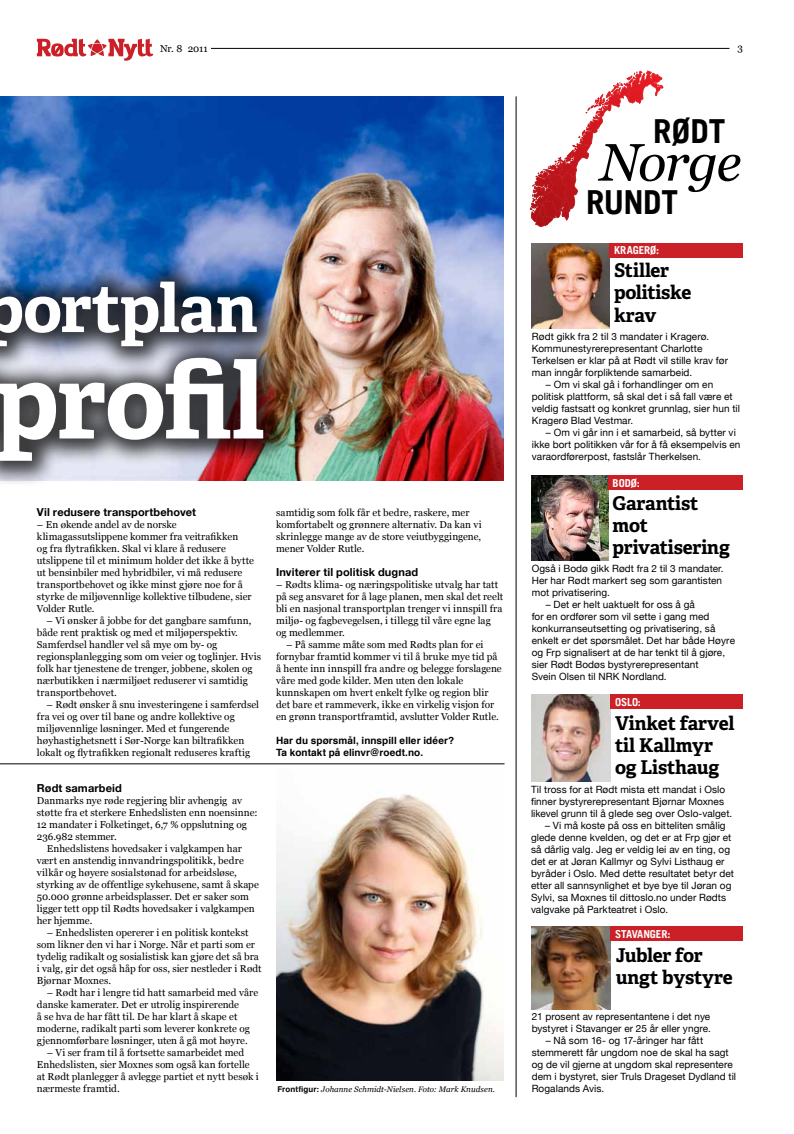
<style>
.page{position:relative;width:794px;height:1134px;background:#fff}
.page>*{position:absolute;margin:0;border:0;box-sizing:border-box;transform-origin:0 0}
.t1{font:700 105.2px "Adelle Basic";color:#fff}
.t2{font:700 66.8px "Adelle Basic";letter-spacing:-.02em;color:#fff}
.t3{font:italic 52.7px "Georgia";letter-spacing:-.03em;color:#000}
.t4{font:700 33.1px "Trade Gothic LT";letter-spacing:-.005em;color:#000}
.t5{font:700 19px/22.3px "Adelle Basic";letter-spacing:-.01em;color:#000}
.t6{font:700 11px "Helvetica Neue";letter-spacing:.01em;color:#000}
.t7{font:700 11px "Trade Gothic LT";letter-spacing:-.005em;color:#fff}
.t8{font:10px/12px "Georgia";letter-spacing:.005em;color:#000}
.t9{font:10px/12px "Helvetica Neue";letter-spacing:.005em;color:#000}
.t10{font:700 10px/12px "Helvetica";letter-spacing:.01em;color:#000}
.t11{font:italic 8px "Georgia";letter-spacing:.005em;color:#000}
.s1{font-family:"Helvetica";font-weight:700;font-style:normal}
</style>
<div class="page">
<hr style="left:211px;top:48px;width:518px;height:1px;background:#000">
<svg style="left:37px;top:39px;width:116px;height:22px"></svg>
<img style="left:0;top:96px;width:503px;height:163px">
<svg style="left:529px;top:71px;width:130px;height:156px"></svg>
<img style="left:531px;top:694px;width:80px;height:87px">
<div style="left:611px;top:694px;width:132px;height:15px;background:#cc2027"></div>
<img style="left:531px;top:926px;width:80px;height:83px">
<div style="left:611px;top:926px;width:132px;height:15px;background:#cc2027"></div>
<img style="left:531px;top:476px;width:77px;height:85px">
<div style="left:608px;top:476px;width:135px;height:14px;background:#cc2027"></div>
<img style="left:532px;top:243px;width:78px;height:85px">
<div style="left:610px;top:243px;width:133px;height:14px;background:#cc2027"></div>
<hr style="left:516px;top:96px;width:1px;height:1001px;background:#000">
<hr style="left:0;top:764px;width:504px;height:1px;background:#000">
<img style="left:197px;top:173px;width:306px;height:307px">
<div style="left:0;top:259px;width:289px;height:229px;background:#000;opacity:.75"></div>
<img style="left:276px;top:794px;width:227px;height:286px">
<p class="t8" style="left:160px;top:42px;width:49px">Nr. 8 2011</p>
<p class="t8" style="left:737px;top:42px;width:7px">3</p>
<h3 class="t4" style="left:653px;top:111px;width:73px">RØDT</h3>
<h3 class="t3" style="left:599px;top:129px;width:143px">Norge</h3>
<h3 class="t4" style="left:586px;top:182px;width:93px">RUNDT</h3>
<h2 class="t2" style="left:-17px;top:266px;width:276px">portplan</h2>
<h1 class="t1" style="left:-5px;top:334px;width:271px">profil</h1>
<p class="t6" style="left:37px;top:505px;width:160px">Vil redusere transportbehovet</p>
<p class="t8" style="left:37px;top:519px;width:218px">– En økende andel av de norske klimagassutslippene kommer fra veitrafikken<br>og fra flytrafikken. Skal vi klare å redusere utslippene til et minimum holder det ikke å bytte ut bensinbiler med hybridbiler, vi må redusere transportbehovet og ikke minst gjøre noe for å styrke de miljøvennlige kollektive tilbudene, sier Volder Rutle.</p>
<p class="t8" style="left:37px;top:615px;width:226px;text-indent:10px">– Vi ønsker å jobbe for det gangbare samfunn, både rent praktisk og med et miljøperspektiv.<br>Samferdsel handler vel så mye om by- og regionsplanlegging som om veier og toglinjer. Hvis folk har tjenestene de trenger, jobbene, skolen og nærbutikken i nærmiljøet reduserer vi samtidig transportbehovet.</p>
<p class="t8" style="left:37px;top:699px;width:224px;text-indent:10px">– Rødt ønsker å snu investeringene i samferdsel fra vei og over til bane og andre kollektive og miljøvennlige løsninger. Med et fungerende høyhastighetsnett i Sør-Norge kan biltrafikken lokalt og flytrafikken regionalt reduseres kraftig</p>
<p class="t6" style="left:37px;top:781px;width:86px">Rødt samarbeid</p>
<p class="t8" style="left:37px;top:795px;width:207px">Danmarks nye røde regjering blir avhengig av</p>
<p class="t8" style="left:37px;top:807px;width:222px">støtte fra et sterkere Enhedslisten enn noensinne:</p>
<p class="t8" style="left:37px;top:819px;width:211px">12 mandater i Folketinget, 6,7 % oppslutning og</p>
<p class="t8" style="left:37px;top:831px;width:81px">236.982 stemmer.</p>
<p class="t8" style="left:47px;top:843px;width:197px">Enhedslistens hovedsaker i valgkampen har</p>
<p class="t8" style="left:37px;top:855px;width:208px">vært en anstendig innvandringspolitikk, bedre</p>
<p class="t8" style="left:37px;top:867px;width:202px">vilkår og høyere sosialstønad for arbeidsløse,</p>
<p class="t8" style="left:37px;top:879px;width:223px">styrking av de offentlige sykehusene, samt å skape</p>
<p class="t8" style="left:37px;top:891px;width:213px">50.000 grønne arbeidsplasser. Det er saker som</p>
<p class="t8" style="left:37px;top:903px;width:219px">ligger tett opp til Rødts hovedsaker i valgkampen</p>
<p class="t8" style="left:37px;top:915px;width:57px">her hjemme.</p>
<p class="t8" style="left:37px;top:927px;width:226px;text-indent:10px">– Enhedslisten opererer i en politisk kontekst som likner den vi har i Norge. Når et parti som er tydelig radikalt og sosialistisk kan gjøre det så bra i valg, gir det også håp for oss, sier nestleder i Rødt Bjørnar Moxnes.</p>
<p class="t8" style="left:37px;top:987px;width:223px;text-indent:10px">– Rødt har i lengre tid hatt samarbeid med våre danske kamerater. Det er utrolig inspirerende<br>å se hva de har fått til. De har klart å skape et moderne, radikalt parti som leverer konkrete og gjennomførbare løsninger, uten å gå mot høyre.</p>
<p class="t8" style="left:37px;top:1047px;width:223px;text-indent:10px">– Vi ser fram til å fortsette samarbeidet med Enhedslisten, sier Moxnes som også kan fortelle at Rødt planlegger å avlegge partiet et nytt besøk i nærmeste framtid.</p>
<p class="t8" style="left:276px;top:507px;width:207px">samtidig som folk får et bedre, raskere, mer komfortabelt og grønnere alternativ. Da kan vi skrinlegge mange av de store veiutbyggingene, mener Volder Rutle.</p>
<p class="t6" style="left:276px;top:565px;width:143px">Inviterer til politisk dugnad</p>
<p class="t8" style="left:276px;top:579px;width:229px">– Rødts klima- og næringspolitiske utvalg har tatt på seg ansvaret for å lage planen, men skal det reelt bli en nasjonal transportplan trenger vi innspill fra miljø- og fagbevegelsen, i tillegg til våre egne lag og medlemmer.</p>
<p class="t8" style="left:276px;top:639px;width:227px;text-indent:10px">– På samme måte som med Rødts plan for ei fornybar framtid kommer vi til å bruke mye tid på å hente inn innspill fra andre og belegge forslagene våre med gode kilder. Men uten den lokale kunnskapen om hvert enkelt fylke og region blir det bare et rammeverk, ikke en virkelig visjon for en grønn transportframtid, avslutter Volder Rutle.</p>
<p class="t10" style="left:276px;top:735px;width:179px">Har du spørsmål, innspill eller idéer?<br>Ta kontakt på elinvr@roedt.no.</p>
<p class="t11" style="left:277px;top:1084px;width:219px"><span class="s1">Frontfigur:</span> Johanne Schmidt-Nielsen. Foto: Mark Knudsen.</p>
<p class="t7" style="left:614px;top:243px;width:47px">KRAGERØ:</p>
<h3 class="t5" style="left:614px;top:260px;width:79px">Stiller politiske krav</h3>
<p class="t9" style="left:532px;top:331px;width:198px">Rødt gikk fra 2 til 3 mandater i Kragerø.<br>Kommunestyrerepresentant Charlotte Terkelsen er klar på at Rødt vil stille krav før man inngår forpliktende samarbeid.</p>
<p class="t9" style="left:532px;top:379px;width:210px;text-indent:14px">– Om vi skal gå i forhandlinger om en politisk plattform, så skal det i så fall være et veldig fastsatt og konkret grunnlag, sier hun til Kragerø Blad Vestmar.</p>
<p class="t9" style="left:532px;top:427px;width:210px;text-indent:14px">– Om vi går inn i et samarbeid, så bytter vi ikke bort politikken vår for å få eksempelvis en varaordførerpost, fastslår Therkelsen.</p>
<p class="t7" style="left:612px;top:476px;width:29px">BODØ:</p>
<h3 class="t5" style="left:612px;top:492px;width:119px">Garantist mot privatisering</h3>
<p class="t9" style="left:532px;top:562px;width:193px">Også i Bodø gikk Rødt fra 2 til 3 mandater.<br>Her har Rødt markert seg som garantisten mot privatisering.</p>
<p class="t9" style="left:532px;top:598px;width:205px;text-indent:14px">– Det er helt uaktuelt for oss å gå<br>for en ordfører som vil sette i gang med konkurranseutsetting og privatisering, så enkelt er det spørsmålet. Det har både Høyre og Frp signalisert at de har tenkt til å gjøre, sier Rødt Bodøs bystyrerepresentant<br>Svein Olsen til NRK Nordland.</p>
<p class="t7" style="left:615px;top:695px;width:28px">OSLO:</p>
<h3 class="t5" style="left:615px;top:713px;width:121px;line-height:22px">Vinket farvel til Kallmyr og Listhaug</h3>
<p class="t9" style="left:531px;top:783px;width:203px">Til tross for at Rødt mista ett mandat i Oslo finner bystyrerepresentant Bjørnar Moxnes likevel grunn til å glede seg over Oslo-valget.</p>
<p class="t9" style="left:531px;top:819px;width:204px;text-indent:14px">– Vi må koste på oss en bitteliten smålig glede denne kvelden, og det er at Frp gjør et så dårlig valg. Jeg er veldig lei av en ting, og det er at Jøran Kallmyr og Sylvi Listhaug er byråder i Oslo. Med dette resultatet betyr det etter all sannsynlighet et bye bye til Jøran og Sylvi, sa Moxnes til dittoslo.no under Rødts valgvake på Parkteatret i Oslo.</p>
<p class="t7" style="left:615px;top:927px;width:57px">STAVANGER:</p>
<h3 class="t5" style="left:616px;top:944px;width:118px;line-height:22px">Jubler for ungt bystyre</h3>
<p class="t9" style="left:532px;top:1010px;width:181px">21 prosent av representantene i det nye bystyret i Stavanger er 25 år eller yngre.</p>
<p class="t9" style="left:532px;top:1034px;width:206px;text-indent:14px">– Nå som 16- og 17-åringer har fått stemmerett får ungdom noe de skal ha sagt og de vil gjerne at ungdom skal representere dem i bystyret, sier Truls Drageset Dydland til Rogalands Avis.</p>
</div>
